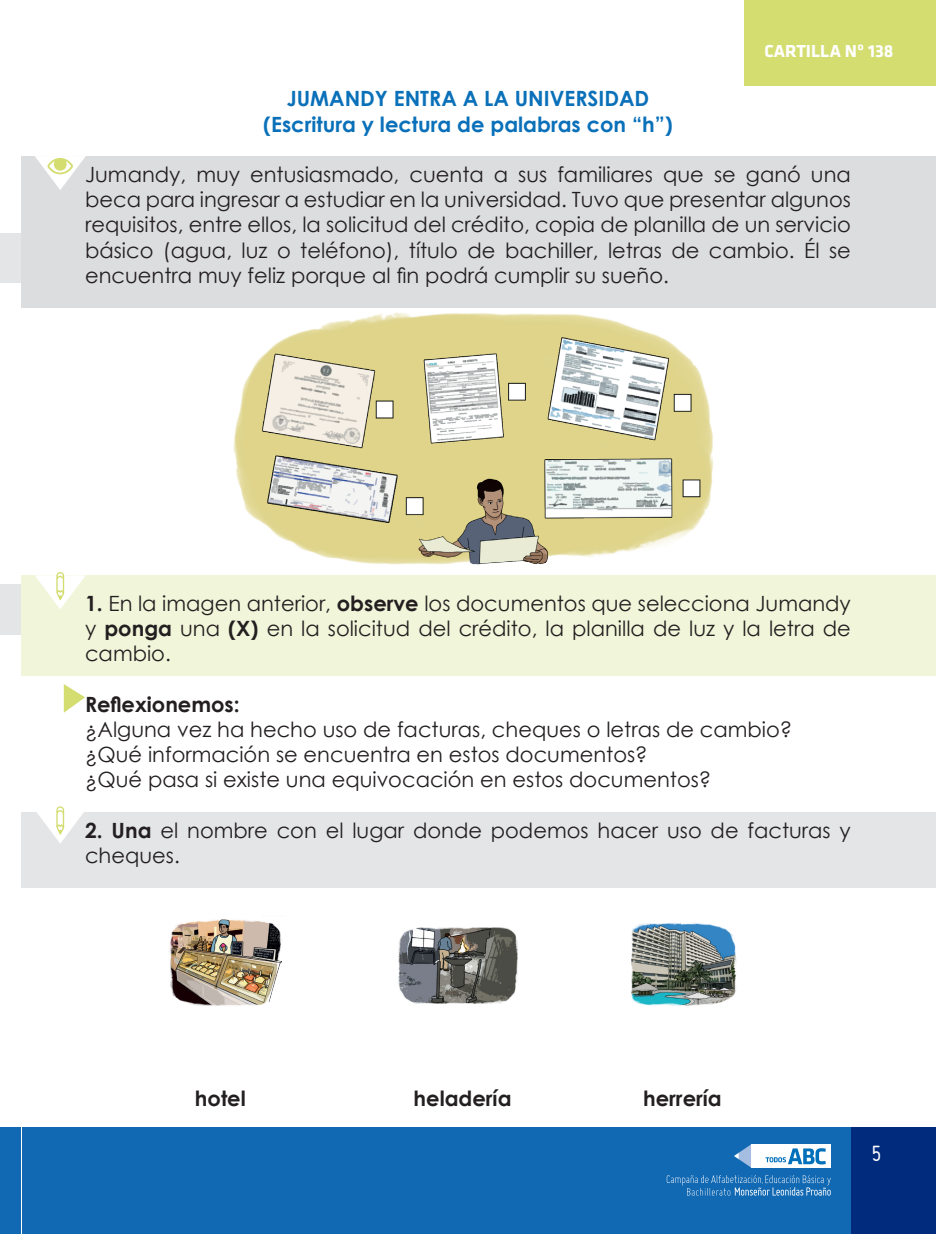
<style>
.page{position:relative;width:936px;height:1234px;background:#fff}
.page>*{position:absolute;margin:0;border:0;box-sizing:border-box;transform-origin:0 0}
.t1{font:24px "Miso";color:#fff}
.t2{font:21px/25.2px "Century Gothic";color:#231f20;text-align:justify}
.t3{font:700 21px/25.2px "Century Gothic";color:#0970b9;text-align:center}
.t4{font:700 21px "Century Gothic";color:#231f20}
.t5{font:700 18px "Klavika";color:#fff}
.t6{font:300 9.75px "Miso";color:#fff}
.s1{font-weight:700}
</style>
<div class="page">
<div style="left:744px;top:0;width:191px;height:85px;background:#d3dd70"></div>
<div style="left:22px;top:1127px;width:913px;height:106px;background:#1269b3"></div>
<div style="left:851px;top:1127px;width:84px;height:106px;background:#012b7d"></div>
<svg style="left:734px;top:1144px;width:17px;height:23px"></svg>
<div style="left:751px;top:1143px;width:79px;height:24px;background:#fff"></div>
<svg style="left:765px;top:1148px;width:60px;height:16px"></svg>
<svg style="left:666px;top:1175px;width:164px;height:20px"></svg>
<div style="left:0;top:1127px;width:21px;height:106px;background:#1269b3"></div>
<div style="left:0;top:584px;width:21px;height:50px;background:#e4e5e7"></div>
<div style="left:21px;top:157px;width:914px;height:151px;background:#dcdddf"></div>
<svg style="left:36px;top:156px;width:50px;height:34px"></svg>
<div style="left:0;top:234px;width:21px;height:49px;background:#e4e5e7"></div>
<div style="left:21px;top:575px;width:914px;height:100px;background:#f1f5d9"></div>
<div style="left:21px;top:812px;width:914px;height:75px;background:#e4e5e7"></div>
<svg style="left:35px;top:572px;width:51px;height:37px"></svg>
<svg style="left:37px;top:806px;width:47px;height:37px"></svg>
<svg style="left:64px;top:684px;width:21px;height:28px"></svg>
<img style="left:169px;top:919px;width:113px;height:87px">
<img style="left:398px;top:927px;width:120px;height:77px">
<img style="left:631px;top:922px;width:106px;height:84px">
<img style="left:233px;top:312px;width:480px;height:253px">
<p class="t3" style="left:263px;top:85px;width:411px">JUMANDY ENTRA A LA UNIVERSIDAD (Escritura y lectura de palabras con “h”)</p>
<p class="t5" style="left:764px;top:41px;width:130px">CARTILLA Nº 138</p>
<p class="t2" style="left:85px;top:161px;width:767px">Jumandy, muy entusiasmado, cuenta a sus familiares que se ganó una beca para ingresar a estudiar en la universidad. Tuvo que presentar algunos requisitos, entre ellos, la solicitud del crédito, copia de planilla de un servicio básico (agua, luz o teléfono), título de bachiller, letras de cambio. Él se encuentra muy feliz porque al fin podrá cumplir su sueño.</p>
<p class="t2" style="left:85px;top:590px;width:767px"><span class="s1">1.</span> En la imagen anterior, <span class="s1">observe</span> los documentos que selecciona Jumandy y <span class="s1">ponga</span> una <span class="s1">(X)</span> en la solicitud del crédito, la planilla de luz y la letra de cambio.</p>
<p class="t4" style="left:85px;top:688px;width:156px">Reflexionemos:</p>
<p class="t2" style="left:85px;top:716px;width:708px;text-align:left">¿Alguna vez ha hecho uso de facturas, cheques o letras de cambio? ¿Qué información se encuentra en estos documentos?<br>¿Qué pasa si existe una equivocación en estos documentos?</p>
<p class="t2" style="left:85px;top:817px;width:767px"><span class="s1">2. Una</span> el nombre con el lugar donde podemos hacer uso de facturas y cheques.</p>
<p class="t4" style="left:195px;top:1081px;width:52px">hotel</p>
<p class="t4" style="left:413px;top:1081px;width:99px">heladería</p>
<p class="t4" style="left:643px;top:1081px;width:80px">herrería</p>
<p class="t6" style="left:761px;top:1174px;width:3px">,</p>
<p class="t1" style="left:871px;top:1139px;width:11px">5</p>
</div>
